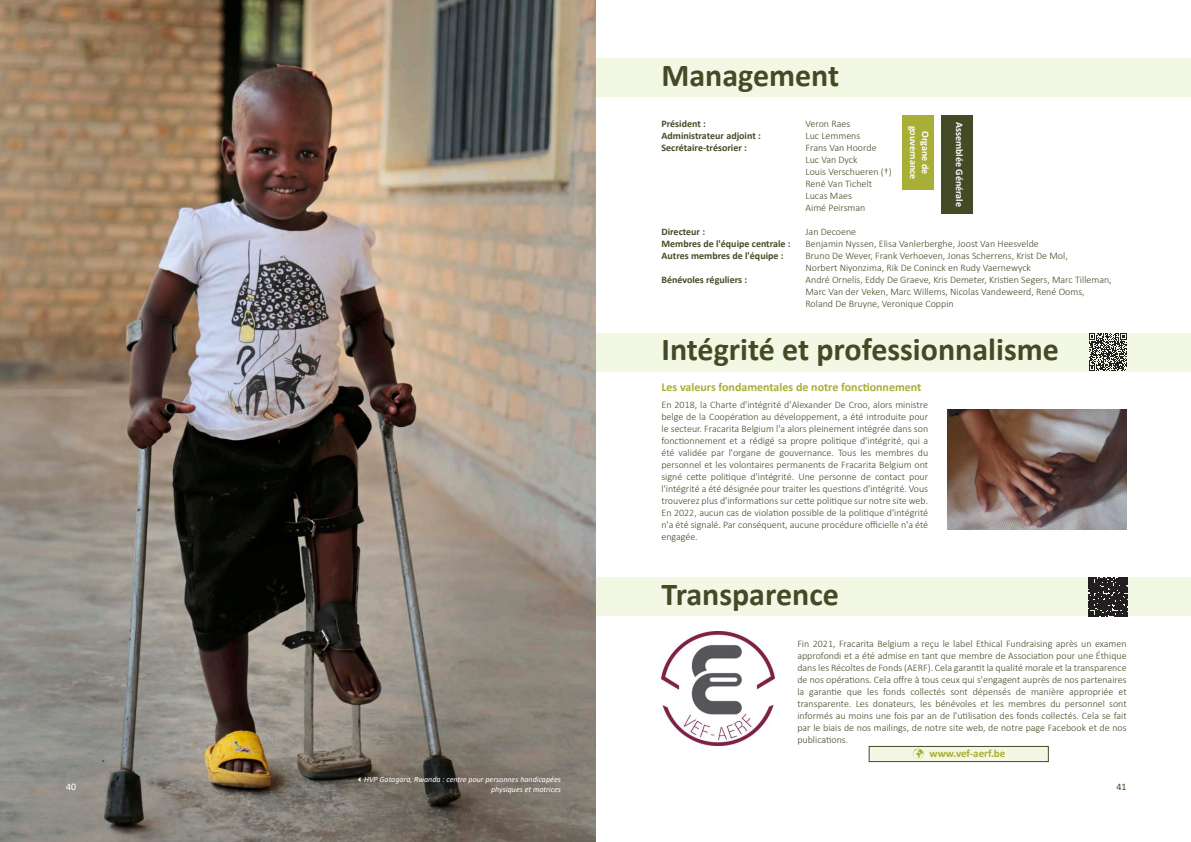
<style>
.page{position:relative;width:1191px;height:842px;background:#fff}
.page>*{position:absolute;margin:0;border:0;box-sizing:border-box;transform-origin:0 0}
.hoofdtitel{font:700 32px "Calibri";color:#454a26}
.t1{font:700 12px "Calibri";color:#a9ae36}
.t2{font:700 11px "Calibri";letter-spacing:.005em;color:#a9ae36}
.t3{font:300 10px/12px "Calibri";color:#454a26}
.t4{font:700 10px "Calibri";color:#454a26}
.t5{font:700 10px/12px "Calibri";color:#fff;text-align:center}
.t6{font:10px "Calibri";color:#fff}
.t7{font:10px "Calibri";color:#454a26}
.t8{font:italic 8px/9.6px "Calibri";color:#fff;text-align:right}
</style>
<div class="page">
<div style="left:595px;top:58px;width:596px;height:39px;background:#f2f8e4"></div>
<div style="left:596px;top:333px;width:595px;height:38px;background:#f2f8e4"></div>
<div style="left:595px;top:578px;width:596px;height:38px;background:#f2f8e4"></div>
<div style="left:902px;top:115px;width:32px;height:75px;background:#a9ae36"></div>
<div style="left:941px;top:115px;width:32px;height:99px;background:#454a26"></div>
<div style="left:868px;top:746px;width:180px;height:16px;background:#f2f8e4;border:1px solid #454a26"></div>
<img style="left:661px;top:632px;width:113px;height:114px">
<img style="left:947px;top:410px;width:179px;height:119px">
<img style="left:0;top:0;width:595px;height:842px">
<svg style="left:1088px;top:577px;width:39px;height:39px;background:#353131"></svg>
<svg style="left:1089px;top:333px;width:37px;height:38px"></svg>
<p class="t6" style="left:66px;top:779px;width:12px">40</p>
<p class="t8" style="left:356px;top:774px;width:206px">✓HVP Gatagara, Rwanda : centre pour personnes handicapées physiques et motrices</p>
<p class="t6" style="left:65px;top:779px;width:12px">32</p>
<p class="hoofdtitel" style="left:661px;top:52px;width:179px">Management</p>
<p class="t4" style="left:661px;top:117px;width:46px">Président :</p>
<p class="t3" style="left:805px;top:118px;width:46px">Veron Raes</p>
<p class="t4" style="left:661px;top:129px;width:101px">Administrateur adjoint :</p>
<p class="t3" style="left:805px;top:130px;width:56px">Luc Lemmens</p>
<p class="t4" style="left:661px;top:141px;width:87px">Secrétaire-trésorier :</p>
<p class="t3" style="left:805px;top:142px;width:73px">Frans Van Hoorde<br>Luc Van Dyck</p>
<p class="t3" style="left:805px;top:166px;width:88px">Louis Verschueren (†)</p>
<p class="t3" style="left:805px;top:178px;width:68px">René Van Tichelt</p>
<p class="t3" style="left:805px;top:190px;width:48px">Lucas Maes</p>
<p class="t3" style="left:805px;top:202px;width:61px">Aimé Peirsman</p>
<p class="t4" style="left:661px;top:225px;width:45px">Directeur :</p>
<p class="t3" style="left:805px;top:226px;width:52px">Jan Decoene</p>
<p class="t4" style="left:661px;top:237px;width:131px">Membres de l'équipe centrale :</p>
<p class="t3" style="left:805px;top:238px;width:235px">Benjamin Nyssen, Elisa Vanlerberghe, Joost Van Heesvelde</p>
<p class="t4" style="left:661px;top:249px;width:124px">Autres membres de l'équipe :</p>
<p class="t3" style="left:805px;top:250px;width:264px">Bruno De Wever, Frank Verhoeven, Jonas Scherrens, Krist De Mol,<br>Norbert Niyonzima, Rik De Coninck en Rudy Vaernewyck</p>
<p class="t4" style="left:661px;top:273px;width:87px">Bénévoles réguliers :</p>
<p class="t3" style="left:805px;top:274px;width:308px">André Ornelis, Eddy De Graeve, Kris Demeter, Kristien Segers, Marc Tilleman,<br>Marc Van der Veken, Marc Willems, Nicolas Vandeweerd, René Ooms,</p>
<p class="t3" style="left:805px;top:298px;width:150px">Roland De Bruyne, Veronique Coppin</p>
<p class="t5" style="left:965px;top:122px;width:86px;rotate:90deg">Assemblée Générale</p>
<p class="t5" style="left:931px;top:126px;width:55px;rotate:90deg">Organe de gouvernance</p>
<p class="hoofdtitel" style="left:661px;top:327px;width:399px">Intégrité et professionnalisme</p>
<p class="t1" style="left:661px;top:378px;width:261px">Les valeurs fondamentales de notre fonctionnement</p>
<p class="t3" style="left:661px;top:398px;width:268px;text-align:justify">En 2018, la Charte d'intégrité d'Alexander De Croo, alors ministre belge de la Coopération au développement, a été introduite pour le secteur. Fracarita Belgium l'a alors pleinement intégrée dans son fonctionnement et a rédigé sa propre politique d'intégrité, qui a été validée par l'organe de gouvernance. Tous les membres du personnel et les volontaires permanents de Fracarita Belgium ont signé cette politique d'intégrité. Une personne de contact pour l'intégrité a été désignée pour traiter les questions d'intégrité. Vous trouverez plus d'informations sur cette politique sur notre site web.<br>En 2022, aucun cas de violation possible de la politique d'intégrité n'a été signalé. Par conséquent, aucune procédure officielle n'a été engagée.</p>
<p class="hoofdtitel" style="left:661px;top:571px;width:179px">Transparence</p>
<p class="t3" style="left:797px;top:637px;width:331px;text-align:justify">Fin 2021, Fracarita Belgium a reçu le label Ethical Fundraising après un examen approfondi et a été admise en tant que membre de Association pour une Éthique dans les Récoltes de Fonds (AERF). Cela garantit la qualité morale et la transparence de nos opérations. Cela offre à tous ceux qui s'engagent auprès de nos partenaires la garantie que les fonds collectés sont dépensés de manière appropriée et transparente. Les donateurs, les bénévoles et les membres du personnel sont informés au moins une fois par an de l'utilisation des fonds collectés. Cela se fait par le biais de nos mailings, de notre site web, de notre page Facebook et de nos publications.</p>
<p class="t2" style="left:913px;top:746px;width:94px">✓ www.vef-aerf.be</p>
<p class="t7" style="left:1116px;top:779px;width:12px">41</p>
</div>
